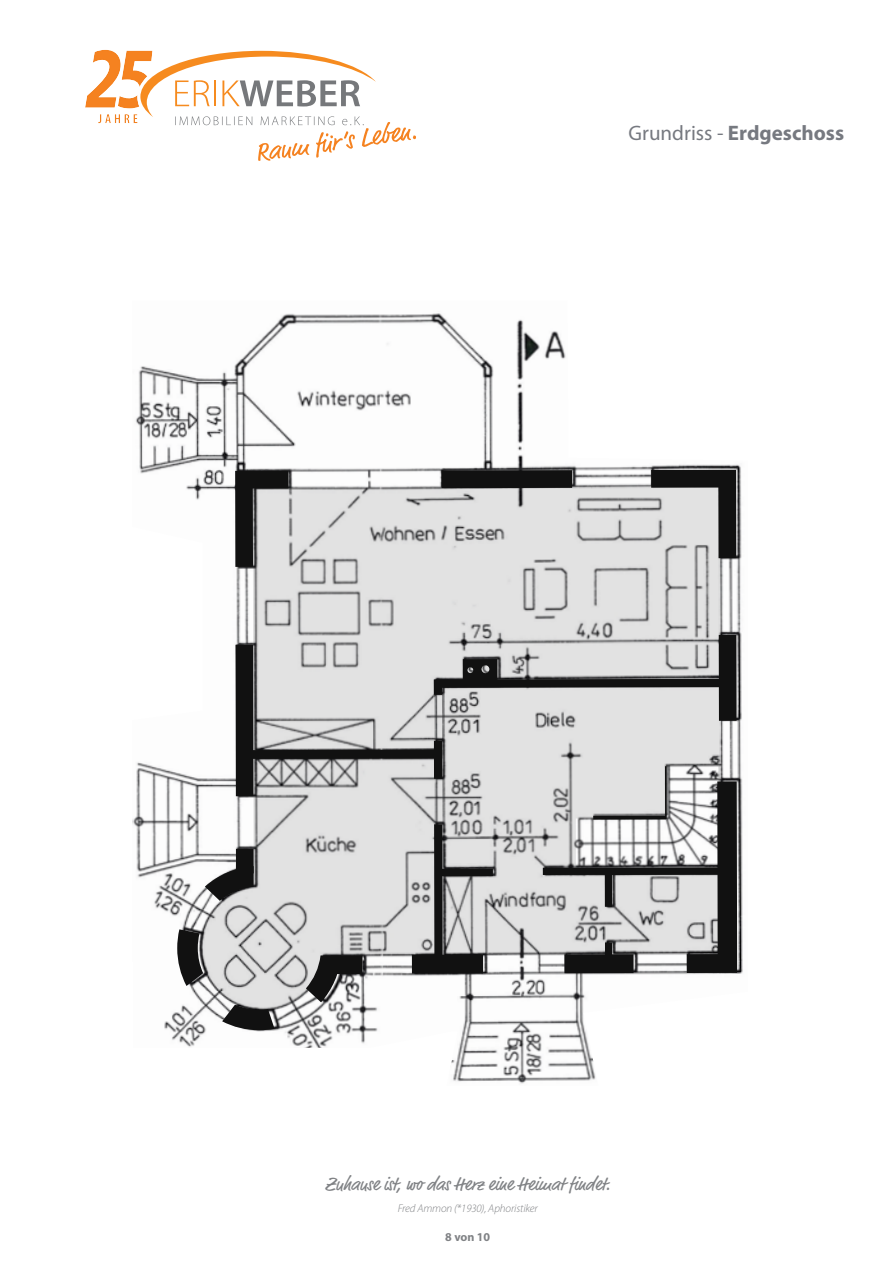
<style>
.page{position:relative;width:893px;height:1263px;background:#fff}
.page>*{position:absolute;margin:0;border:0;box-sizing:border-box;transform-origin:0 0}
.t1{font:700 21px "Myriad Pro";color:#767980}
.t2{font:18.75px "Market Pro";letter-spacing:-.01em;color:#808285}
.t3{font:700 12px "Myriad Pro";color:#808285}
.t4{font:italic 300 11.25px "Myriad Pro";letter-spacing:-.01em;color:#808285}
.s1{font-weight:400}
</style>
<div class="page">
<img style="left:132px;top:313px;width:611px;height:771px">
<svg style="left:199px;top:487px;width:521px;height:523px;fill:#e2e2e2"></svg>
<div style="left:248px;top:750px;width:194px;height:9px;background:#111"></div>
<div style="left:434px;top:741px;width:8px;height:38px;background:#111"></div>
<svg style="left:412px;top:824px;width:81px;height:149px"></svg>
<svg style="left:651px;top:470px;width:85px;height:88px"></svg>
<svg style="left:434px;top:635px;width:303px;height:86px"></svg>
<div style="left:442px;top:470px;width:130px;height:18px;background:#111"></div>
<svg style="left:235px;top:471px;width:54px;height:96px"></svg>
<div style="left:236px;top:645px;width:17px;height:151px;background:#111"></div>
<svg style="left:543px;top:766px;width:194px;height:207px"></svg>
<svg style="left:177px;top:849px;width:186px;height:181px"></svg>
<svg style="left:85px;top:50px;width:331px;height:111px"></svg>
<p class="t1" style="left:629px;top:119px;width:217px"><span class="s1">Grundriss -</span> Erdgeschoss</p>
<p class="t2" style="left:325px;top:1171px;width:287px">Zuhause ist, wo das Herz eine Heimat findet.</p>
<p class="t4" style="left:398px;top:1202px;width:142px">Fred Ammon (*1930), Aphoristiker</p>
<p class="t3" style="left:445px;top:1229px;width:46px">8 von 10</p>
</div>
